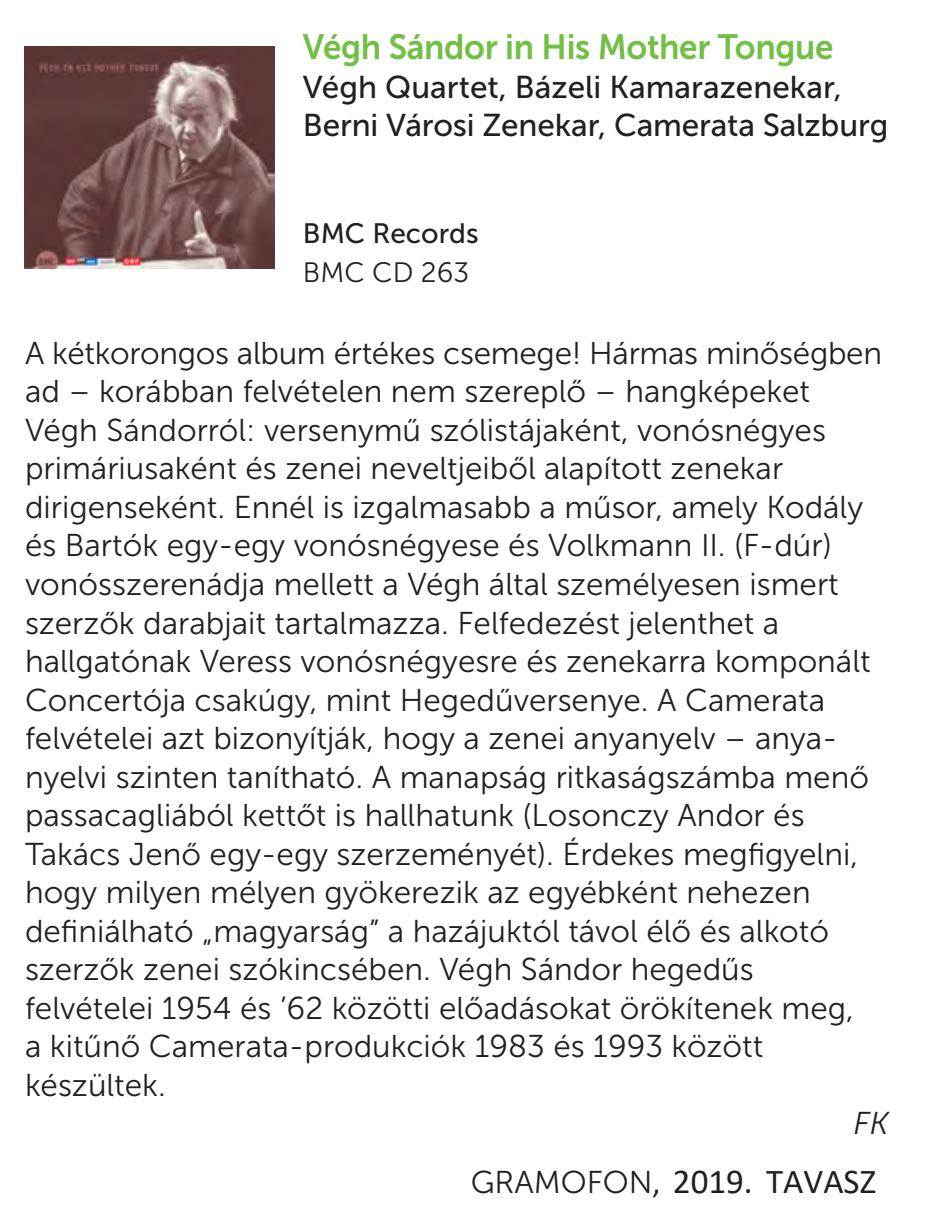
<style>
.page{position:relative;width:936px;height:1223px;background:#fff}
.page>*{position:absolute;margin:0;border:0;box-sizing:border-box;transform-origin:0 0}
.t1{font:35px "Museo Sans 700";letter-spacing:-.01em;color:#71bf44;scale:.95 1}
.t2{font:35px "Calibri";color:#231f20}
.t3{font:31.5px/38.5px "Museo Sans 300";color:#231f20}
.t4{font:31.5px/38.5px "Museo Sans 500";letter-spacing:-.005em;color:#231f20}
.t5{font:italic 31.5px "Museo Sans 300";color:#231f20}
.t6{font:28px "Museo Sans 500";color:#231f20}
.t7{font:28px "Museo Sans 300";color:#231f20}
.s1{font-family:"Museo Sans 300";font-size:31.5px}
.s2{font-size:31.5px}
</style>
<div class="page">
<img style="left:24px;top:46px;width:250px;height:222px">
<p class="t1" style="left:303px;top:27px;width:560px">Végh Sándor in His Mother Tongue</p>
<p class="t4" style="left:303px;top:67px;width:587px">Végh Quartet, Bázeli Kamarazenekar,<br>Berni Városi Zenekar, Camerata Salzburg</p>
<p class="t6" style="left:303px;top:218px;width:177px">BMC Records</p>
<p class="t7" style="left:303px;top:257px;width:168px">BMC CD 263</p>
<p class="t3" style="left:25px;top:334px;width:858px">A kétkorongos album értékes csemege! Hármas minőségben ad – korábban felvételen nem szereplő – hangképeket Végh Sándorról: versenymű szólistájaként, vonósnégyes primáriusaként és zenei neveltjeiből alapított zenekar dirigenseként. Ennél is izgalmasabb a műsor, amely Kodály és Bartók egy- egy vonósnégyese és Volkmann II. (F- dúr) vonósszerenádja mellett a Végh által személyesen ismert szerzők darabjait tartalmazza. Felfedezést jelenthet a hallgatónak Veress vonósnégyesre és zenekarra komponált Concertója csakúgy, mint Hegedűversenye. A Camerata felvételei azt bizonyítják, hogy a zenei anyanyelv – anya&shy;nyelvi szinten tanítható. A manapság ritkaságszámba menő passacagliából kettőt is hallhatunk (Losonczy Andor és Takács Jenő egy- egy szerzeményét). Érdekes megfigyelni, hogy milyen mélyen gyökerezik az egyébként nehezen definiálható „magyarság” a hazájuktól távol élő és alkotó szerzők zenei szókincsében. Végh Sándor hegedűs felvételei 1954 és ’62 közötti előadásokat örökítenek meg,<br>a kitűnő Camerata- produkciók 1983 és 1993 között készültek.</p>
<p class="t5" style="left:853px;top:1106px;width:37px">FK</p>
<p class="t2" style="left:470px;top:1157px;width:407px"><span class="s1">GRAMOFON</span><span class="s2">,</span> 2019. TAVASZ</p>
</div>
